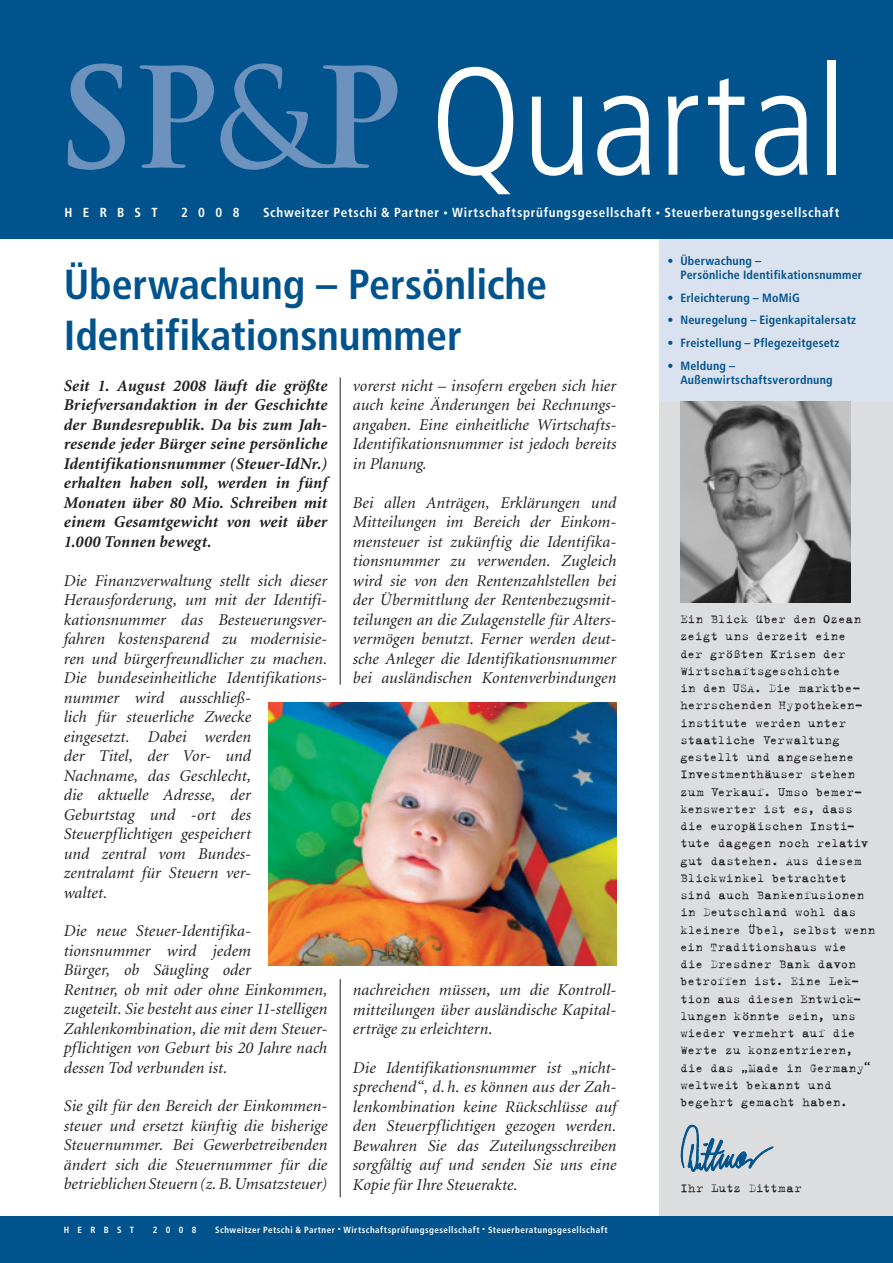
<style>
.page{position:relative;width:893px;height:1263px;background:#fff}
.page>*{position:absolute;margin:0;border:0;box-sizing:border-box;transform-origin:0 0}
.t1{font:300 condensed 153px "Frutiger";color:#fff}
.t2{font:700 condensed 42px/51px "Frutiger";letter-spacing:-.005em;color:#00538d}
.t3{font:italic 16.5px/19.5px "Minion";letter-spacing:.005em;color:#231f20}
.t4{font:italic 700 16.5px/19.5px "Minion";letter-spacing:.005em;color:#231f20;text-align:justify}
.t5{font:13.5px/17.2px "Trixie Text";letter-spacing:.015em;color:#231f20}
.t6{font:700 condensed 13.05px "Frutiger";letter-spacing:.055em;color:#fff}
.t7{font:700 condensed 12px/14.2px "Frutiger";letter-spacing:.015em;color:#00538d}
.t8{font:700 condensed 9px "Frutiger";letter-spacing:.055em;color:#fff}
.s1{font-size:8.7px}
</style>
<div class="page">
<div style="left:659px;top:171px;width:234px;height:1068px;background:#dcdddf"></div>
<div style="left:659px;top:179px;width:234px;height:223px;background:#dbe2ef"></div>
<div style="left:0;top:0;width:893px;height:238px;background:#00538d"></div>
<svg style="left:221px;top:64px;width:176px;height:106px"></svg>
<svg style="left:68px;top:64px;width:57px;height:106px"></svg>
<svg style="left:140px;top:65px;width:74px;height:103px"></svg>
<div style="left:0;top:1216px;width:893px;height:47px;background:#00538d"></div>
<hr style="left:340px;top:979px;width:1px;height:218px;background:#231f20">
<hr style="left:340px;top:377px;width:1px;height:308px;background:#231f20">
<img style="left:681px;top:402px;width:170px;height:200px">
<svg style="left:681px;top:1125px;width:92px;height:47px"></svg>
<img style="left:268px;top:702px;width:348px;height:263px">
<h1 class="t1" style="left:430px;top:35px;width:418px">Quartal</h1>
<p class="t6" style="left:65px;top:205px;width:95px">HERBST</p>
<p class="t6" style="left:181px;top:205px;width:60px">2008</p>
<p class="t6" style="left:263px;top:205px;width:578px">Schweitzer Petschi &amp; Partner <span class="s1">•</span> Wirtschaftsprüfungsgesellschaft <span class="s1">•</span> Steuerberatungsgesellschaft</p>
<h2 class="t2" style="left:64px;top:259px;width:485px">Überwachung – Persönliche<br>Identifikationsnummer</h2>
<p class="t4" style="left:64px;top:376px;width:265px">Seit 1. August 2008 läuft die größte Briefversandaktion in der Geschichte der Bundesrepublik. Da bis zum Jah&shy;resende jeder Bürger seine persönliche Identifikationsnummer (Steuer-IdNr.) erhalten haben soll, werden in fünf Monaten über 80 Mio. Schreiben mit einem Gesamtgewicht von weit über 1.000 Tonnen bewegt.</p>
<p class="t3" style="left:64px;top:571px;width:265px">Die Finanzverwaltung stellt sich dieser<br>Herausforderung, um mit der Identifi&shy;kationsnummer das Besteuerungsver&shy;fahren kostensparend zu modernisie&shy;ren und bürgerfreundlicher zu machen.<br>Die bundeseinheitliche Identifikations&shy;nummer wird ausschließ-<br>lich für steuerliche Zwecke<br>eingesetzt. Dabei werden<br>der Titel, der Vor- und<br>Nachname, das Geschlecht,<br>die aktuelle Adresse, der<br>Geburtstag und -ort des<br>Steuerpflichtigen gespeichert<br>und zentral vom Bundes-<br>zentralamt für Steuern ver-<br>waltet.</p>
<p class="t3" style="left:64px;top:922px;width:265px">Die neue Steuer-Identifika&shy;tionsnummer wird jedem<br>Bürger, ob Säugling oder<br>Rentner, ob mit oder ohne Einkommen, zugeteilt. Sie besteht aus einer 11-stelligen Zahlenkombination, die mit dem Steuer&shy;pflichtigen von Geburt bis 20 Jahre nach dessen Tod verbunden ist.</p>
<p class="t3" style="left:64px;top:1097px;width:265px;text-align:justify">Sie gilt für den Bereich der Einkommen&shy;steuer und ersetzt künftig die bisherige Steuernummer. Bei Gewerbetreibenden ändert sich die Steuernummer für die betrieblichen Steuern (z.B. Umsatzsteuer)</p>
<p class="t3" style="left:353px;top:376px;width:265px">vorerst nicht – insofern ergeben sich hier auch keine Änderungen bei Rechnungs&shy;angaben. Eine einheitliche Wirtschafts-Identifikationsnummer ist jedoch bereits in Planung.</p>
<p class="t3" style="left:353px;top:493px;width:265px;text-align:justify">Bei allen Anträgen, Erklärungen und Mitteilungen im Bereich der Einkom&shy;mensteuer ist zukünftig die Identifika&shy;tionsnummer zu verwenden. Zugleich wird sie von den Rentenzahlstellen bei der Übermittlung der Rentenbezugsmit&shy;teilungen an die Zulagenstelle für Alters&shy;vermögen benutzt. Ferner werden deut&shy;sche Anleger die Identifikationsnummer bei ausländischen Kontenverbindungen</p>
<p class="t3" style="left:353px;top:981px;width:265px;text-align:justify">nachreichen müssen, um die Kontroll&shy;mitteilungen über ausländische Kapital&shy;erträge zu erleichtern.</p>
<p class="t3" style="left:353px;top:1058px;width:265px">Die Identifikationsnummer ist „nicht&shy;sprechend“, d.h. es können aus der Zah&shy;lenkombination keine Rückschlüsse auf den Steuerpflichtigen gezogen werden.<br>Bewahren Sie das Zuteilungsschreiben sorgfältig auf und senden Sie uns eine Kopie für Ihre Steuerakte.</p>
<p class="t8" style="left:64px;top:1224px;width:72px">HERBST</p>
<p class="t8" style="left:153px;top:1224px;width:45px">2008</p>
<p class="t8" style="left:215px;top:1224px;width:394px">Schweitzer Petschi &amp; Partner <sup>•</sup> Wirtschaftsprüfungsgesellschaft <sup>•</sup> Steuerberatungsgesellschaft</p>
<p class="t7" style="left:680px;top:253px;width:183px;text-indent:-13px">• Überwachung –<br>Persönliche Identifikationsnummer</p>
<p class="t7" style="left:668px;top:290px;width:134px">• Erleichterung – MoMiG</p>
<p class="t7" style="left:668px;top:313px;width:190px">• Neuregelung – Eigenkapitalersatz</p>
<p class="t7" style="left:668px;top:336px;width:173px">• Freistellung – Pflegezeitgesetz</p>
<p class="t7" style="left:680px;top:359px;width:154px;text-indent:-13px">• Meldung –<br>Außenwirtschaftsverordnung</p>
<p class="t5" style="left:680px;top:610px;width:196px">Ein Blick über den Ozean zeigt uns derzeit eine<br>der größten Krisen der<br>Wirtschaftsgeschichte<br>in den USA. Die marktbe&shy;herrschenden Hypotheken&shy;institute werden unter staatliche Verwaltung gestellt und angesehene<br>Investmenthäuser stehen zum Verkauf. Umso bemer&shy;kenswerter ist es, dass die europäischen Insti&shy;tute dagegen noch relativ gut dastehen. Aus diesem<br>Blickwinkel betrachtet sind auch Bankenfusionen in Deutschland wohl das kleinere Übel, selbst wenn ein Traditionshaus wie<br>die Dresdner Bank davon betroffen ist. Eine Lek&shy;tion aus diesen Entwick&shy;lungen könnte sein, uns wieder vermehrt auf die<br>Werte zu konzentrieren, die das „Made in Germany“ weltweit bekannt und begehrt gemacht haben.</p>
<p class="t5" style="left:680px;top:1180px;width:123px">Ihr Lutz Dittmar</p>
</div>
